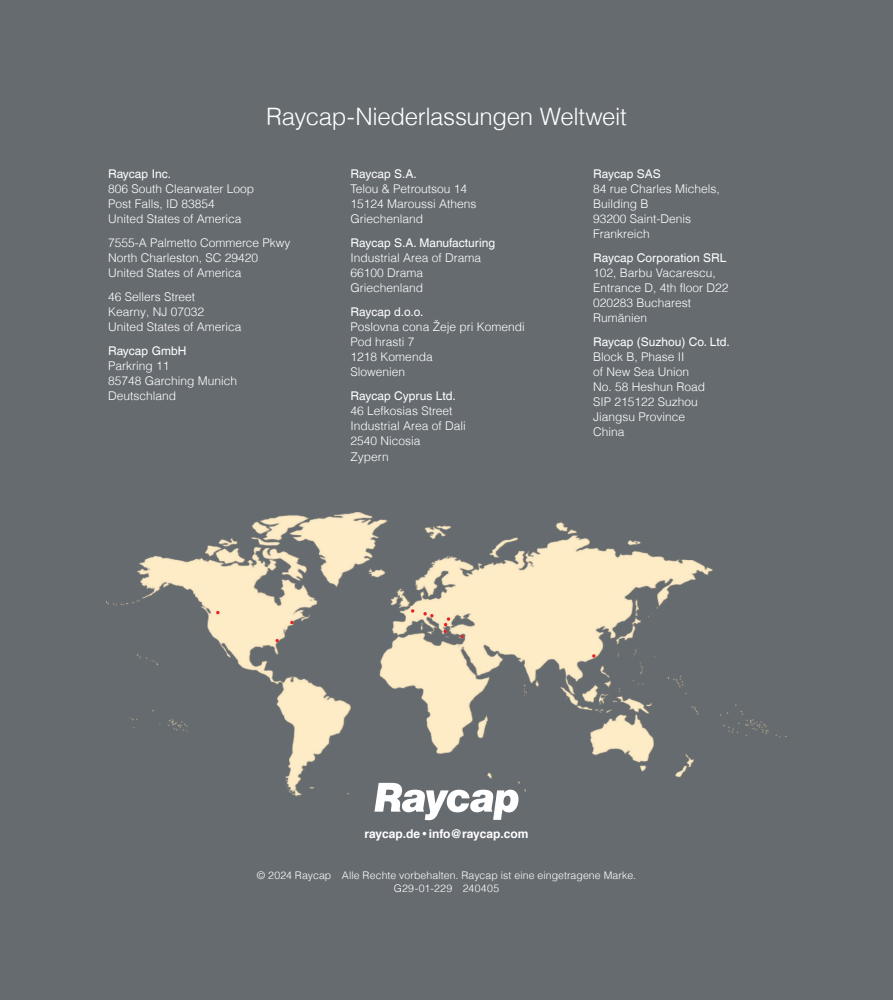
<style>
.page{position:relative;width:893px;height:1000px;background:#fff}
.page>*{position:absolute;margin:0;border:0;box-sizing:border-box;transform-origin:0 0}
.Heading_2{font:300 24px "Helvetica LT Com";letter-spacing:-.015em;color:#fff}
.t1{font:300 12px/15px "Helvetica LT Com";color:#fff}
.t2{font:700 12px "Helvetica LT Com";color:#fff}
.t3{font:300 10.5px/13.5px "Helvetica LT Com";letter-spacing:.01em;color:#fff;text-align:center}
.s1{font-weight:400}
</style>
<div class="page">
<div style="left:0;top:0;width:893px;height:999px;background:#666b70"></div>
<img style="left:107px;top:512px;width:679px;height:284px">
<svg style="left:374px;top:782px;width:144px;height:38px"></svg>
<p class="Heading_2" style="left:266px;top:102px;width:362px">Raycap-Niederlassungen Weltweit</p>
<p class="t1" style="left:108px;top:166px;width:148px"><span class="s1">Raycap Inc.<br></span>806 South Clearwater Loop<br>Post Falls, ID 83854<br>United States of America</p>
<p class="t1" style="left:108px;top:235px;width:184px">7555-A Palmetto Commerce Pkwy<br>North Charleston, SC 29420<br>United States of America</p>
<p class="t1" style="left:108px;top:289px;width:135px">46 Sellers Street<br>Kearny, NJ 07032<br>United States of America</p>
<p class="t1" style="left:108px;top:343px;width:131px"><span class="s1">Raycap GmbH<br></span>Parkring 11<br>85748 Garching Munich<br>Deutschland</p>
<p class="t1" style="left:351px;top:166px;width:127px"><span class="s1">Raycap S.A.<br></span>Telou &amp; Petroutsou 14<br>15124 Maroussi Athens<br>Griechenland</p>
<p class="t1" style="left:351px;top:235px;width:146px"><span class="s1">Raycap S.A. Manufacturing<br></span>Industrial Area of Drama<br>66100 Drama<br>Griechenland</p>
<p class="t1" style="left:351px;top:304px;width:176px"><span class="s1">Raycap d.o.o.<br></span>Poslovna cona Žeje pri Komendi<br>Pod hrasti 7<br>1218 Komenda<br>Slowenien</p>
<p class="t1" style="left:351px;top:388px;width:117px"><span class="s1">Raycap Cyprus Ltd.<br></span>46 Lefkosias Street<br>Industrial Area of Dali<br>2540 Nicosia<br>Zypern</p>
<p class="t1" style="left:593px;top:166px;width:128px"><span class="s1">Raycap SAS<br></span>84 rue Charles Michels,<br>Building B<br>93200 Saint-Denis<br>Frankreich</p>
<p class="t1" style="left:593px;top:250px;width:137px"><span class="s1">Raycap Corporation SRL<br></span>102, Barbu Vacarescu,<br>Entrance D, 4th floor D22<br>020283 Bucharest<br>Rumänien</p>
<p class="t1" style="left:593px;top:334px;width:138px"><span class="s1">Raycap (Suzhou) Co. Ltd.<br></span>Block B, Phase II<br>of New Sea Union<br>No. 58 Heshun Road<br>SIP 215122 Suzhou<br>Jiangsu Province<br>China</p>
<p class="t2" style="left:364px;top:826px;width:166px">raycap.de•info@raycap.com</p>
<p class="t3" style="left:257px;top:868px;width:381px">© 2024 Raycap Alle Rechte vorbehalten. Raycap ist eine eingetragene Marke.<br>G29-01-229 240405</p>
</div>
